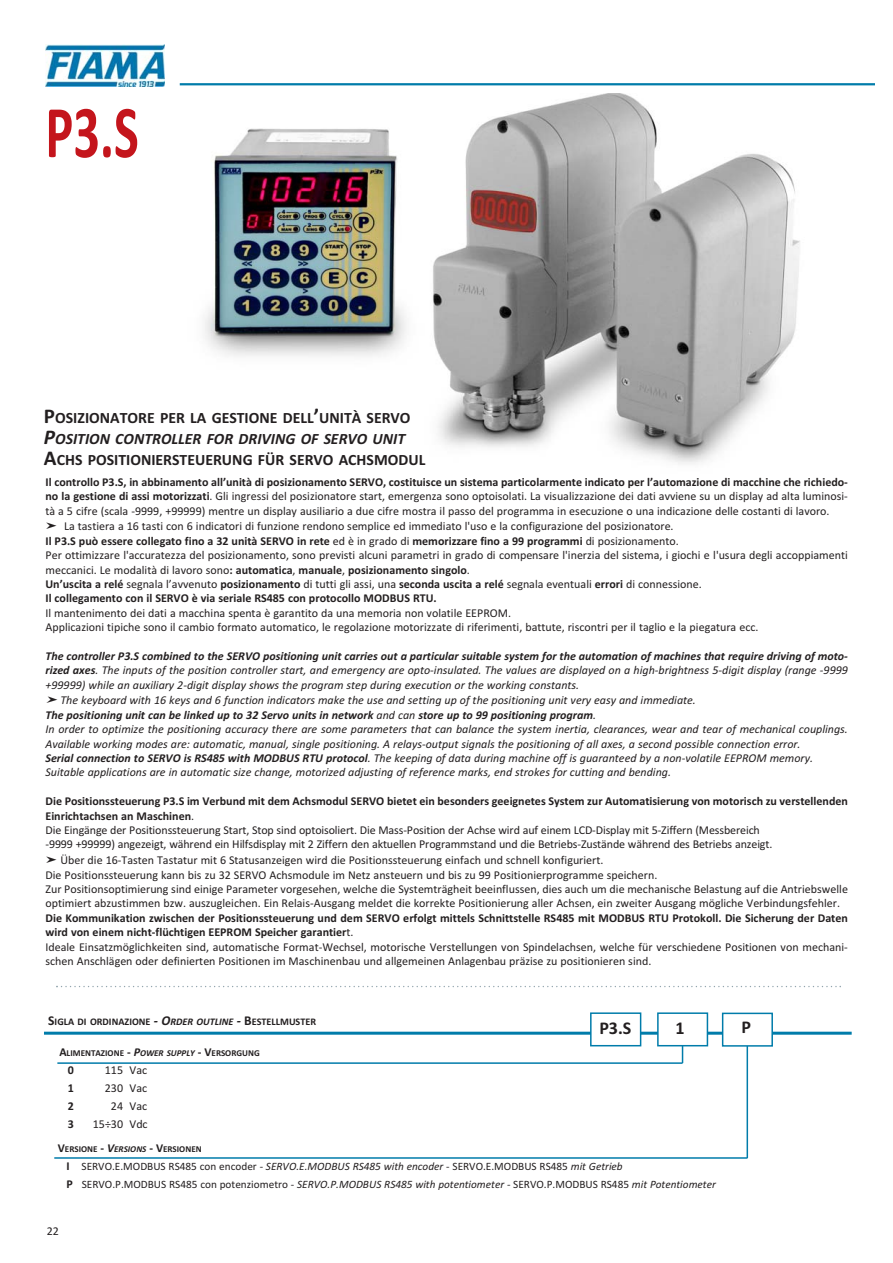
<style>
.page{position:relative;width:893px;height:1263px;background:#fff}
.page>*{position:absolute;margin:0;border:0;box-sizing:border-box;transform-origin:0 0}
.t1{font:700 75px "Calibri";color:#c4151c;scale:.7 1}
.t2{font:700 18px "Calibri";color:#231f20}
.t3{font:700 15.75px/21px "Calibri";color:#231f20}
.t4{font:12px/14.4px "Calibri";color:#231f20}
.t5{font:italic 12px/14.4px "Calibri";color:#231f20;text-align:justify}
.t6{font:700 12px "Calibri";color:#231f20}
.t7{font:11.25px/18px "Calibri";color:#231f20}
.t8{font:700 10.2px "Calibri";color:#231f20}
.t9{font:700 9px "Calibri";color:#231f20}
.s1{font-size:21px}
.s2{font-style:italic;font-size:21px}
.s3{font-style:italic}
.s4{font-weight:700}
.s5{font-family:"MS Gothic"}
.s6{font-size:13.5px}
.s7{font-style:italic;font-size:13.5px}
.s8{font-size:12px}
.s9{font-style:italic;font-size:12px}
.s10{font-weight:700;font-size:12px}
</style>
<div class="page">
<hr style="left:44px;top:1032px;width:807px;height:3px;background:#007caa">
<img style="left:205px;top:94px;width:595px;height:370px">
<hr style="left:180px;top:83px;width:694px;height:2px;background:#007caa">
<hr style="left:681px;top:1021px;width:2px;height:42px;background:#007caa">
<div style="left:591px;top:1014px;width:49px;height:31px;background:#fff"></div>
<div style="left:590px;top:1012px;width:51px;height:34px;border:2px solid #007caa"></div>
<div style="left:658px;top:1014px;width:48px;height:31px;background:#fff"></div>
<div style="left:657px;top:1012px;width:51px;height:34px;border:2px solid #007caa"></div>
<hr style="left:57px;top:1062px;width:625px;height:2px;background:#007caa">
<hr style="left:54px;top:1157px;width:693px;height:2px;background:#007caa">
<hr style="left:746px;top:1020px;width:2px;height:138px;background:#007caa">
<div style="left:723px;top:1014px;width:48px;height:31px;background:#fff"></div>
<div style="left:722px;top:1013px;width:51px;height:34px;border:2px solid #007caa"></div>
<div style="left:44px;top:43px;width:125px;height:46px;background:linear-gradient(to right,#fff,#fff)"></div>
<img style="left:46px;top:45px;width:119px;height:41px">
<svg style="left:56px;top:986px;width:785px;height:1px"></svg>
<h1 class="t1" style="left:45px;top:106px;width:135px">P3.S</h1>
<h3 class="t3" style="left:44px;top:408px;width:383px"><span class="s1">P</span>OSIZIONATORE PER LA GESTIONE DELL<span class="s1">’</span>UNITÀ SERVO<br><span class="s2">P</span><span class="s3">OSITION CONTROLLER FOR DRIVING OF SERVO UNIT<br></span><span class="s1">A</span>CHS POSITIONIERSTEUERUNG FÜR SERVO ACHSMODUL</h3>
<p class="t4" style="left:45px;top:476px;width:804px;text-align:justify"><span class="s4">Il controllo P3.S, in abbinamento all’unità di posizionamento SERVO, costituisce un sistema particolarmente indicato per l’automazione di macchine che richiedo&shy;no la gestione di assi motorizzati</span>. Gli ingressi del posizionatore start, emergenza sono optoisolati. La visualizzazione dei dati avviene su un display ad alta luminosi&shy;tà a 5 cifre (scala -9999, +99999) mentre un display ausiliario a due cifre mostra il passo del programma in esecuzione o una indicazione delle costanti di lavoro.</p>
<p class="t4" style="left:45px;top:520px;width:804px"><span class="s5">➤</span> La tastiera a 16 tasti con 6 indicatori di funzione rendono semplice ed immediato l'uso e la configurazione del posizionatore.<br><span class="s4">Il P3.S può essere collegato fino a 32 unità SERVO in rete</span> ed è in grado di <span class="s4">memorizzare fino a 99 programmi</span> di posizionamento.<br>Per ottimizzare l'accuratezza del posizionamento, sono previsti alcuni parametri in grado di compensare l'inerzia del sistema, i giochi e l'usura degli accoppiamenti meccanici. Le modalità di lavoro sono<span class="s4">: automatica</span>, <span class="s4">manuale</span>, <span class="s4">posizionamento singolo</span>.<br><span class="s4">Un’uscita a relé</span> segnala l’avvenuto <span class="s4">posizionamento</span> di tutti gli assi, una <span class="s4">seconda uscita a relé</span> segnala eventuali <span class="s4">errori</span> di connessione.<br><span class="s4">Il collegamento con il SERVO è via seriale RS485 con protocollo MODBUS RTU.</span></p>
<p class="t4" style="left:45px;top:607px;width:714px">Il mantenimento dei dati a macchina spenta è garantito da una memoria non volatile EEPROM.<br>Applicazioni tipiche sono il cambio formato automatico, le regolazione motorizzate di riferimenti, battute, riscontri per il taglio e la piegatura ecc.</p>
<p class="t5" style="left:45px;top:650px;width:804px"><span class="s4">The controller P3.S combined to the SERVO positioning unit carries out a particular suitable system for the automation of machines that require driving of moto&shy;rized axes</span>. The inputs of the position controller start, and emergency are opto-insulated. The values are displayed on a high-brightness 5-digit display (range -9999 +99999) while an auxiliary 2-digit display shows the program step during execution or the working constants.</p>
<p class="t5" style="left:45px;top:694px;width:804px;text-align:left"><span class="s5">➤</span>The keyboard with 16 keys and 6 function indicators make the use and setting up of the positioning unit very easy and immediate.<br><span class="s4">The positioning unit can be linked up to 32 Servo units in network</span> and can <span class="s4">store up to 99 positioning program</span>.<br>In order to optimize the positioning accuracy there are some parameters that can balance the system inertia, clearances, wear and tear of mechanical couplings.<br>Available working modes are: automatic, manual, single positioning. A relays-output signals the positioning of all axes, a second possible connection error.<br><span class="s4">Serial connection to SERVO is RS485 with MODBUS RTU protocol</span>. The keeping of data during machine off is guaranteed by a non-volatile EEPROM memory.<br>Suitable applications are in automatic size change, motorized adjusting of reference marks, end strokes for cutting and bending.</p>
<p class="t4" style="left:45px;top:795px;width:804px"><span class="s4">Die Positionssteuerung P3.S im Verbund mit dem Achsmodul SERVO bietet ein besonders geeignetes System zur Automatisierung von motorisch zu verstellenden Einrichtachsen an Maschinen</span>.<br>Die Eingänge der Positionssteuerung Start, Stop sind optoisoliert. Die Mass-Position der Achse wird auf einem LCD-Display mit 5-Ziffern (Messbereich<br>-9999 +99999) angezeigt, während ein Hilfsdisplay mit 2 Ziffern den aktuellen Programmstand und die Betriebs-Zustände während des Betriebs anzeigt.</p>
<p class="t4" style="left:45px;top:854px;width:804px"><span class="s5">➤</span> Über die 16-Tasten Tastatur mit 6 Statusanzeigen wird die Positionssteuerung einfach und schnell konfiguriert.<br>Die Positionssteuerung kann bis zu 32 SERVO Achsmodule im Netz ansteuern und bis zu 99 Positionierprogramme speichern.<br>Zur Positionsoptimierung sind einige Parameter vorgesehen, welche die Systemträgheit beeinflussen, dies auch um die mechanische Belastung auf die Antriebswelle optimiert abzustimmen bzw. auszugleichen. Ein Relais-Ausgang meldet die korrekte Positionierung aller Achsen, ein zweiter Ausgang mögliche Verbindungsfehler.</p>
<p class="t4" style="left:45px;top:912px;width:804px"><span class="s4">Die Kommunikation zwischen der Positionssteuerung und dem SERVO erfolgt mittels Schnittstelle RS485 mit MODBUS RTU Protokoll. Die Sicherung der Daten wird von einem nicht-flüchtigen EEPROM Speicher garantier</span>t.<br>Ideale Einsatzmöglichkeiten sind, automatische Format-Wechsel, motorische Verstellungen von Spindelachsen, welche für verschiedene Positionen von mechani&shy;schen Anschlägen oder definierten Positionen im Maschinenbau und allgemeinen Anlagenbau präzise zu positionieren sind.</p>
<p class="t8" style="left:48px;top:1018px;width:269px"><span class="s6">S</span>IGLA DI ORDINAZIONE <span class="s7">- O</span><span class="s3">RDER OUTLINE</span> <span class="s7">-</span> <span class="s6">B</span>ESTELLMUSTER</p>
<p class="t9" style="left:59px;top:1050px;width:202px"><span class="s8">A</span>LIMENTAZIONE <span class="s8">-</span> <span class="s9">P</span><span class="s3">OWER SUPPLY</span> <span class="s8">- V</span>ERSORGUNG</p>
<p class="t6" style="left:68px;top:1066px;width:8px">0</p>
<p class="t4" style="left:105px;top:1064px;width:44px">115 Vac</p>
<p class="t6" style="left:68px;top:1084px;width:8px">1</p>
<p class="t4" style="left:105px;top:1082px;width:44px">230 Vac</p>
<p class="t6" style="left:68px;top:1102px;width:8px">2</p>
<p class="t4" style="left:111px;top:1100px;width:38px">24 Vac</p>
<p class="t6" style="left:68px;top:1120px;width:8px">3</p>
<p class="t4" style="left:93px;top:1118px;width:56px">15÷30 Vdc</p>
<h2 class="t2" style="left:599px;top:1022px;width:34px">P3.S</h2>
<h2 class="t2" style="left:675px;top:1022px;width:11px">1</h2>
<h2 class="t2" style="left:741px;top:1021px;width:11px">P</h2>
<p class="t9" style="left:58px;top:1146px;width:145px"><span class="s8">V</span>ERSIONE <span class="s8">-</span> <span class="s9">V</span><span class="s3">ERSIONS</span> <span class="s8">- V</span>ERSIONEN</p>
<p class="t7" style="left:66px;top:1158px;width:651px"><span class="s10">I</span> SERVO.E.MODBUS RS485 con encoder - <span class="s3">SERVO.E.MODBUS RS485 with encoder</span> - SERVO.E.MODBUS RS485 <span class="s3">mit Getrieb<br></span><span class="s10">P</span> SERVO.P.MODBUS RS485 con potenziometro - <span class="s3">SERVO.P.MODBUS RS485 with potentiometer -</span> SERVO.P.MODBUS RS485 <span class="s3">mit Potentiometer</span></p>
<p class="t4" style="left:47px;top:1225px;width:14px">22</p>
</div>
